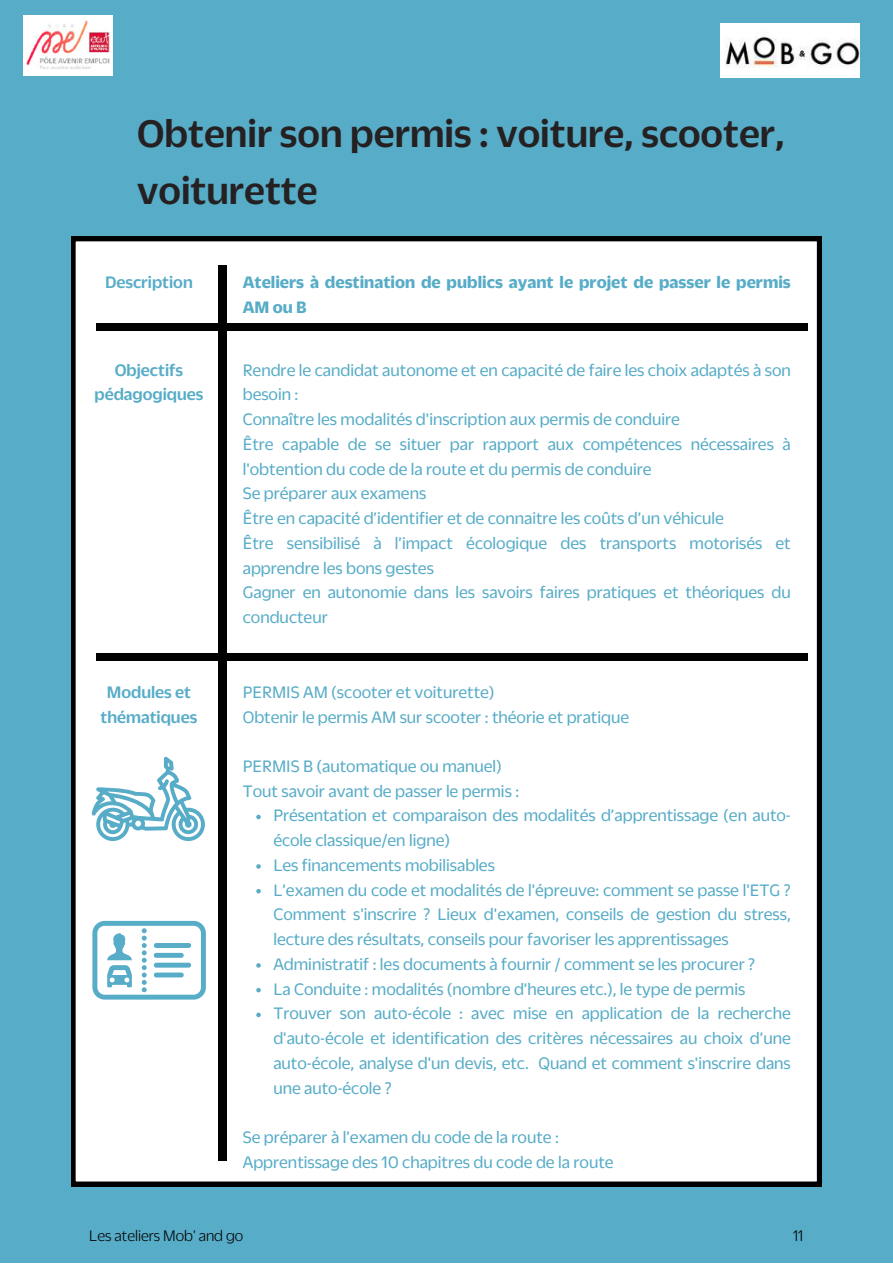
<style>
.page{position:relative;width:893px;height:1264px;background:#fff}
.page>*{position:absolute;margin:0;border:0;box-sizing:border-box;transform-origin:0 0}
.t1{font:500 41.55px/57.3px "Duplicate Sans";color:#252122}
.t2{font:18px/24.8px "Duplicate Sans";color:#57acc7}
.t3{font:700 18px/24.8px "Duplicate Sans";color:#57acc7}
.t4{font:500 18px/24.8px "Duplicate Sans";color:#57acc7;text-align:center}
.t5{font:300 16.5px "Duplicate Sans";color:#000}
</style>
<div class="page">
<div style="left:0;top:0;width:892px;height:1262px;background:#57acc7"></div>
<div style="left:71px;top:237px;width:750px;height:948px;background:#fff"></div>
<div style="left:218px;top:265px;width:9px;height:895px;background:#000"></div>
<div style="left:96px;top:323px;width:711px;height:7px;background:#000"></div>
<div style="left:96px;top:652px;width:711px;height:8px;background:#000"></div>
<svg style="left:92px;top:920px;width:114px;height:79px"></svg>
<svg style="left:91px;top:756px;width:114px;height:85px"></svg>
<svg style="left:256px;top:814px;width:5px;height:5px"></svg>
<svg style="left:256px;top:864px;width:5px;height:4px"></svg>
<svg style="left:256px;top:889px;width:5px;height:4px"></svg>
<svg style="left:256px;top:963px;width:5px;height:4px"></svg>
<svg style="left:256px;top:987px;width:5px;height:5px"></svg>
<svg style="left:256px;top:1012px;width:5px;height:5px"></svg>
<div style="left:23px;top:15px;width:90px;height:61px;background:#fff"></div>
<img style="left:26px;top:17px;width:85px;height:52px">
<img style="left:720px;top:24px;width:139px;height:54px">
<h1 class="t1" style="left:137px;top:103px;width:649px">Obtenir son permis : voiture, scooter, voiturette</h1>
<p class="t4" style="left:105px;top:270px;width:89px">Description</p>
<p class="t3" style="left:243px;top:270px;width:549px">Ateliers à destination de publics ayant le projet de passer le permis<br>AMouB</p>
<p class="t4" style="left:94px;top:357px;width:110px">Objectifs pédagogiques</p>
<p class="t2" style="left:243px;top:357px;width:549px">Rendre le candidat autonome et en capacité de faire les choix adaptés à son besoin :<br>Connaître les modalités d'inscription aux permis de conduire<br>Être capable de se situer par rapport aux compétences nécessaires à l'obtention du code de la route et du permis de conduire<br>Se préparer aux examens<br>Être en capacité d’identifier et de connaitre les coûts d’un véhicule<br>Être sensibilisé à l’impact écologique des transports motorisés et apprendre les bons gestes<br>Gagner en autonomie dans les savoirs faires pratiques et théoriques du conducteur</p>
<p class="t4" style="left:101px;top:679px;width:98px">Modules et thématiques</p>
<p class="t2" style="left:243px;top:679px;width:388px">PERMIS AM (scooter et voiturette)<br>Obtenir le permis AM sur scooter : théorie et pratique</p>
<p class="t2" style="left:243px;top:753px;width:278px">PERMIS B (automatique ou manuel)<br>Tout savoir avant de passer le permis :</p>
<p class="t2" style="left:273px;top:802px;width:519px">Présentation et comparaison des modalités d’apprentissage (en auto&shy;école classique/en ligne)<br>Les financements mobilisables<br>L’examen du code et modalités de l'épreuve: comment se passe l'ETG ?<br>Comment s'inscrire ? Lieux d'examen, conseils de gestion du stress, lecture des résultats, conseils pour favoriser les apprentissages Administratif : les documents à fournir / comment se les procurer ?<br>La Conduite : modalités (nombre d'heures etc.), le type de permis Trouver son auto-école : avec mise en application de la recherche d'auto-école et identification des critères nécessaires au choix d’une auto-école, analyse d'un devis, etc. Quand et comment s'inscrire dans une auto-école ?</p>
<p class="t2" style="left:243px;top:1124px;width:372px">Se préparer à l’examen du code de la route :<br>Apprentissage des 10 chapitres du code de la route</p>
<p class="t5" style="left:89px;top:1227px;width:155px">Les ateliers Mob' and go</p>
<p class="t5" style="left:793px;top:1227px;width:12px">11</p>
</div>
